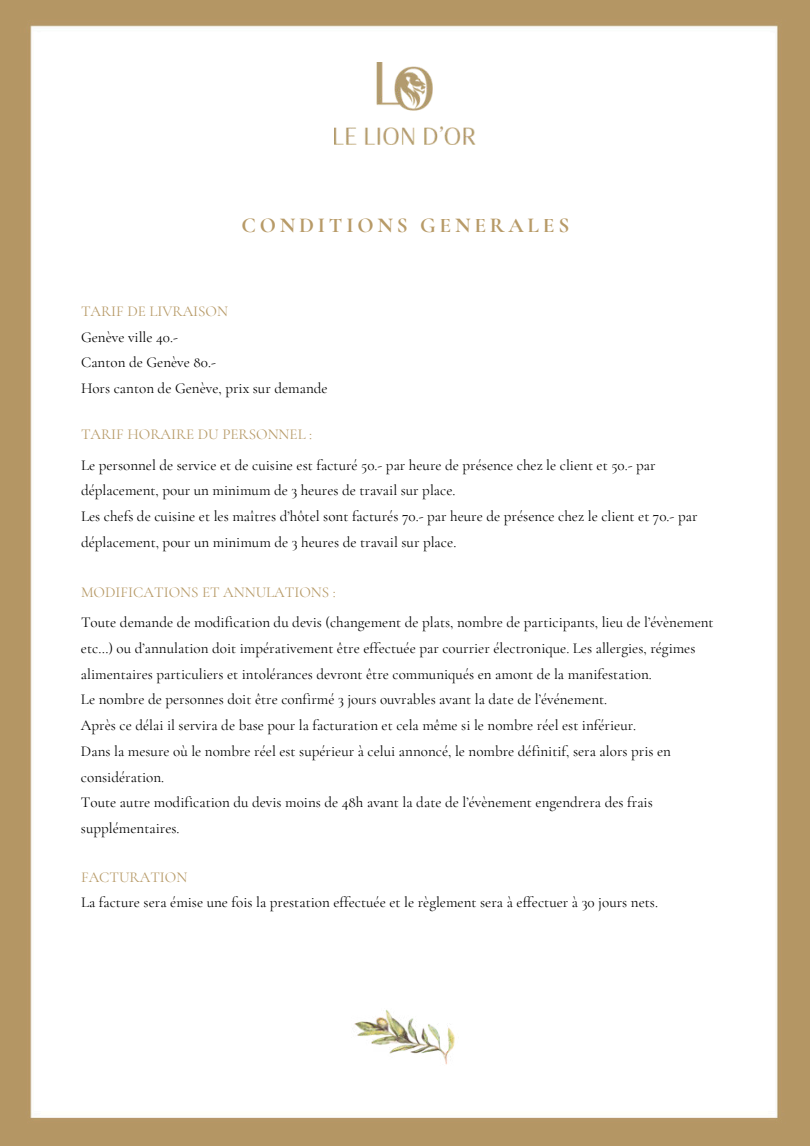
<style>
.page{position:relative;width:810px;height:1147px;background:#fff}
.page>*{position:absolute;margin:0;border:0;box-sizing:border-box;transform-origin:0 0}
.t1{font:700 21.3px "Cormorant Garamond";letter-spacing:.18em;color:#b79a67}
.t2{font:15.15px/25.8px "Cormorant Garamond";color:#000}
.t3{font:15px/25.8px "Cormorant Garamond";color:#000}
.t4{font:15px "Cormorant Garamond";color:#b79a67}
</style>
<div class="page">
<img style="left:0;top:0;width:810px;height:1145px">
<img style="left:352px;top:1008px;width:107px;height:57px">
<img style="left:334px;top:63px;width:142px;height:82px">
<h1 class="t1" style="left:241px;top:212px;width:329px">CONDITIONS GENERALES</h1>
<p class="t4" style="left:81px;top:302px;width:149px">TARIF DE LIVRAISON</p>
<p class="t3" style="left:81px;top:324px;width:248px">Genève ville 40.-<br>Canton de Genève 80.-<br>Hors canton de Genève, prix sur demande</p>
<p class="t4" style="left:81px;top:425px;width:233px">TARIF HORAIRE DU PERSONNEL :</p>
<p class="t3" style="left:81px;top:452px;width:576px">Le personnel de service et de cuisine est facturé 50.- par heure de présence chez le client et 50.- par déplacement, pour un minimum de 3 heures de travail sur place.</p>
<p class="t2" style="left:81px;top:503px;width:618px">Les chefs de cuisine et les maîtres d’hôtel sont facturés 70.- par heure de présence chez le client et 70.- par déplacement, pour un minimum de 3 heures de travail sur place.</p>
<p class="t4" style="left:81px;top:583px;width:256px">MODIFICATIONS ET ANNULATIONS :</p>
<p class="t3" style="left:81px;top:609px;width:634px">Toute demande de modification du devis (changement de plats, nombre de participants, lieu de l’évènement etc…) ou d’annulation doit impérativement être effectuée par courrier électronique. Les allergies, régimes alimentaires particuliers et intolérances devront être communiqués en amont de la manifestation.<br>Le nombre de personnes doit être confirmé 3 jours ouvrables avant la date de l’événement.<br>Après ce délai il servira de base pour la facturation et cela même si le nombre réel est inférieur.<br>Dans la mesure où le nombre réel est supérieur à celui annoncé, le nombre définitif, sera alors pris en considération.<br>Toute autre modification du devis moins de 48h avant la date de l’évènement engendrera des frais supplémentaires.</p>
<p class="t4" style="left:81px;top:867px;width:108px">FACTURATION</p>
<p class="t3" style="left:81px;top:889px;width:579px">La facture sera émise une fois la prestation effectuée et le règlement sera à effectuer à 30 jours nets.</p>
</div>
